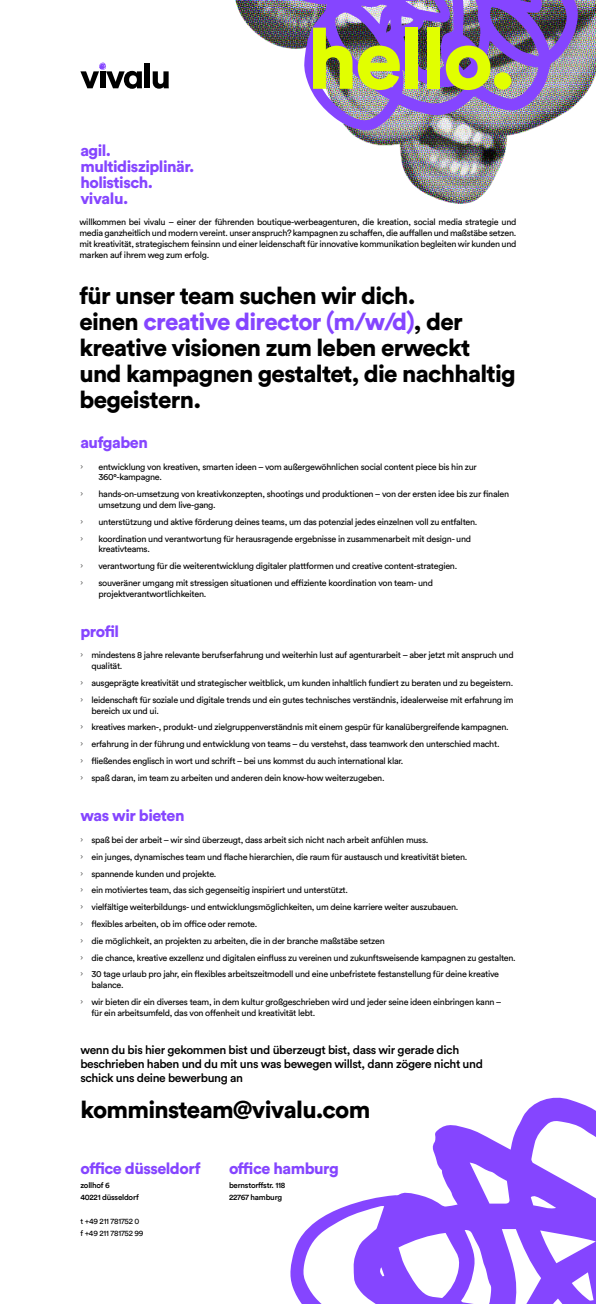
<style>
.page{position:relative;width:596px;height:1304px;background:#fff}
.page>*{position:absolute;margin:0;border:0;box-sizing:border-box;transform-origin:0 0}
.t1{font:900 84.5px "Circular Std";letter-spacing:-.03em;color:#e1ff00}
.t2{font:900 24px/26px "Circular Std";letter-spacing:-.03em;color:#000}
.t3{font:900 16px/16px "Circular Std";letter-spacing:-.03em;color:#8545ff}
.t4{font:500 12px/14.4px "Circular Std";letter-spacing:-.03em;color:#000}
.t5{font:9px/16.8px "Circular Std";letter-spacing:-.03em;color:#000}
.t6{font:9px "Proxima Nova";color:#3c3c3b}
.t7{font:500 8px/12px "Circular Std";letter-spacing:-.03em;color:#000}
.t8{font:8px/12px "Circular Std";letter-spacing:-.03em;color:#000}
.s1{color:#8545ff}
.s2{font-family:"Proxima Nova";color:#3c3c3b}
</style>
<div class="page">
<img style="left:235px;top:0;width:360px;height:204px">
<img style="left:277px;top:0;width:300px;height:131px">
<svg style="left:290px;top:1097px;width:305px;height:207px"></svg>
<div style="left:145px;top:64px;width:5px;height:24px;background:#000"></div>
<svg style="left:153px;top:71px;width:16px;height:18px"></svg>
<svg style="left:80px;top:63px;width:62px;height:26px"></svg>
<h3 class="t3" style="left:80px;top:142px;width:115px">agil. multidisziplinär. holistisch. vivalu.</h3>
<h1 class="t1" style="left:307px;top:3px;width:210px">hello.</h1>
<p class="t5" style="left:79px;top:216px;width:438px;line-height:10.8px;text-align:justify">willkommen bei vivalu – einer der führenden boutique-werbeagenturen, die kreation, social media strategie und media ganzheitlich und modern vereint. unser anspruch? kampagnen zu schaffen, die auffallen und maßstäbe setzen. mit kreativität, strategischem feinsinn und einer leidenschaft für innovative kommunikation begleiten wir kunden und marken auf ihrem weg zum erfolg.</p>
<h2 class="t2" style="left:79px;top:282px;width:437px">für unser team suchen wir dich.<br>einen <span class="s1">creative director (m/w/d)</span>, der kreative visionen zum leben erweckt und kampagnen gestaltet, die nachhaltig begeistern.</h2>
<h3 class="t3" style="left:80px;top:434px;width:69px">aufgaben</h3>
<p class="t6" style="left:80px;top:459px;width:4px">›</p>
<p class="t5" style="left:98px;top:461px;width:380px;line-height:10.8px">entwicklung von kreativen, smarten ideen – vom außergewöhnlichen social content piece bis hin zur<br>360°-kampagne.</p>
<p class="t6" style="left:80px;top:487px;width:4px">›</p>
<p class="t5" style="left:98px;top:489px;width:412px;line-height:10.8px">hands-on-umsetzung von kreativkonzepten, shootings und produktionen – von der ersten idee bis zur finalen umsetzung und dem live-gang.</p>
<p class="t6" style="left:80px;top:514px;width:4px">›</p>
<p class="t5" style="left:98px;top:513px;width:380px">unterstützung und aktive förderung deines teams, um das potenzial jedes einzelnen voll zu entfalten.</p>
<p class="t6" style="left:80px;top:531px;width:4px">›</p>
<p class="t5" style="left:98px;top:533px;width:374px;line-height:10.8px">koordination und verantwortung für herausragende ergebnisse in zusammenarbeit mit design- und kreativteams.</p>
<p class="t6" style="left:80px;top:559px;width:4px">›</p>
<p class="t5" style="left:98px;top:558px;width:360px">verantwortung für die weiterentwicklung digitaler plattformen und creative content-strategien.</p>
<p class="t6" style="left:80px;top:575px;width:4px">›</p>
<p class="t5" style="left:98px;top:577px;width:336px;line-height:10.8px">souveräner umgang mit stressigen situationen und effiziente koordination von team- und projektverantwortlichkeiten.</p>
<h3 class="t3" style="left:80px;top:623px;width:40px">profil</h3>
<p class="t5" style="left:91px;top:650px;width:423px;line-height:10.8px;text-indent:-11px"><span class="s2">›</span> mindestens 8 jahre relevante berufserfahrung und weiterhin lust auf agenturarbeit – aber jetzt mit anspruch und qualität.</p>
<p class="t5" style="left:80px;top:674px;width:434px"><span class="s2">›</span> ausgeprägte kreativität und strategischer weitblick, um kunden inhaltlich fundiert zu beraten und zu begeistern. <span class="s2">›</span> leidenschaft für soziale und digitale trends und ein gutes technisches verständnis, idealerweise mit erfahrung im</p>
<p class="t5" style="left:80px;top:702px;width:429px;text-indent:11px">bereich ux und ui.<br><span class="s2">›</span> kreatives marken-, produkt- und zielgruppenverständnis mit einem gespür für kanalübergreifende kampagnen. <span class="s2">›</span> erfahrung in der führung und entwicklung von teams – du verstehst, dass teamwork den unterschied macht.<br><span class="s2">›</span> fließendes englisch in wort und schrift – bei uns kommst du auch international klar.<br><span class="s2">›</span> spaß daran, im team zu arbeiten und anderen dein know-how weiterzugeben.</p>
<h3 class="t3" style="left:80px;top:807px;width:106px">was wir bieten</h3>
<p class="t5" style="left:80px;top:831px;width:436px"><span class="s2">›</span> spaß bei der arbeit – wir sind überzeugt, dass arbeit sich nicht nach arbeit anfühlen muss.<br><span class="s2">›</span> ein junges, dynamisches team und flache hierarchien, die raum für austausch und kreativität bieten.<br><span class="s2">›</span> spannende kunden und projekte.<br><span class="s2">›</span> ein motiviertes team, das sich gegenseitig inspiriert und unterstützt.<br><span class="s2">›</span> vielfältige weiterbildungs- und entwicklungsmöglichkeiten, um deine karriere weiter auszubauen.<br><span class="s2">›</span> flexibles arbeiten, ob im office oder remote.<br><span class="s2">›</span> die möglichkeit, an projekten zu arbeiten, die in der branche maßstäbe setzen<br><span class="s2">›</span> die chance, kreative exzellenz und digitalen einfluss zu vereinen und zukunftsweisende kampagnen zu gestalten. <span class="s2">›</span> 30 tage urlaub pro jahr, ein flexibles arbeitszeitmodell und eine unbefristete festanstellung für deine kreative</p>
<p class="t5" style="left:80px;top:976px;width:422px;text-indent:11px">balance.<br><span class="s2">›</span> wir bieten dir ein diverses team, in dem kultur großgeschrieben wird und jeder seine ideen einbringen kann –</p>
<p class="t5" style="left:91px;top:1004px;width:225px">für ein arbeitsumfeld, das von offenheit und kreativität lebt.</p>
<h3 class="t4" style="left:80px;top:1042px;width:404px">wenn du bis hier gekommen bist und überzeugt bist, dass wir gerade dich beschrieben haben und du mit uns was bewegen willst, dann zögere nicht und schick uns deine bewerbung an</h3>
<h2 class="t2" style="left:80px;top:1096px;width:291px">komminsteam@vivalu.com</h2>
<h3 class="t3" style="left:80px;top:1160px;width:122px">office düsseldorf</h3>
<h3 class="t3" style="left:229px;top:1160px;width:111px">office hamburg</h3>
<p class="t7" style="left:80px;top:1179px;width:60px">zollhof 6<br>40221 düsseldorf</p>
<p class="t8" style="left:80px;top:1215px;width:65px">t +49 211 781752 0 f +49 211 781752 99</p>
<p class="t7" style="left:229px;top:1179px;width:58px">bernstorffstr. 118<br>22767 hamburg</p>
</div>
